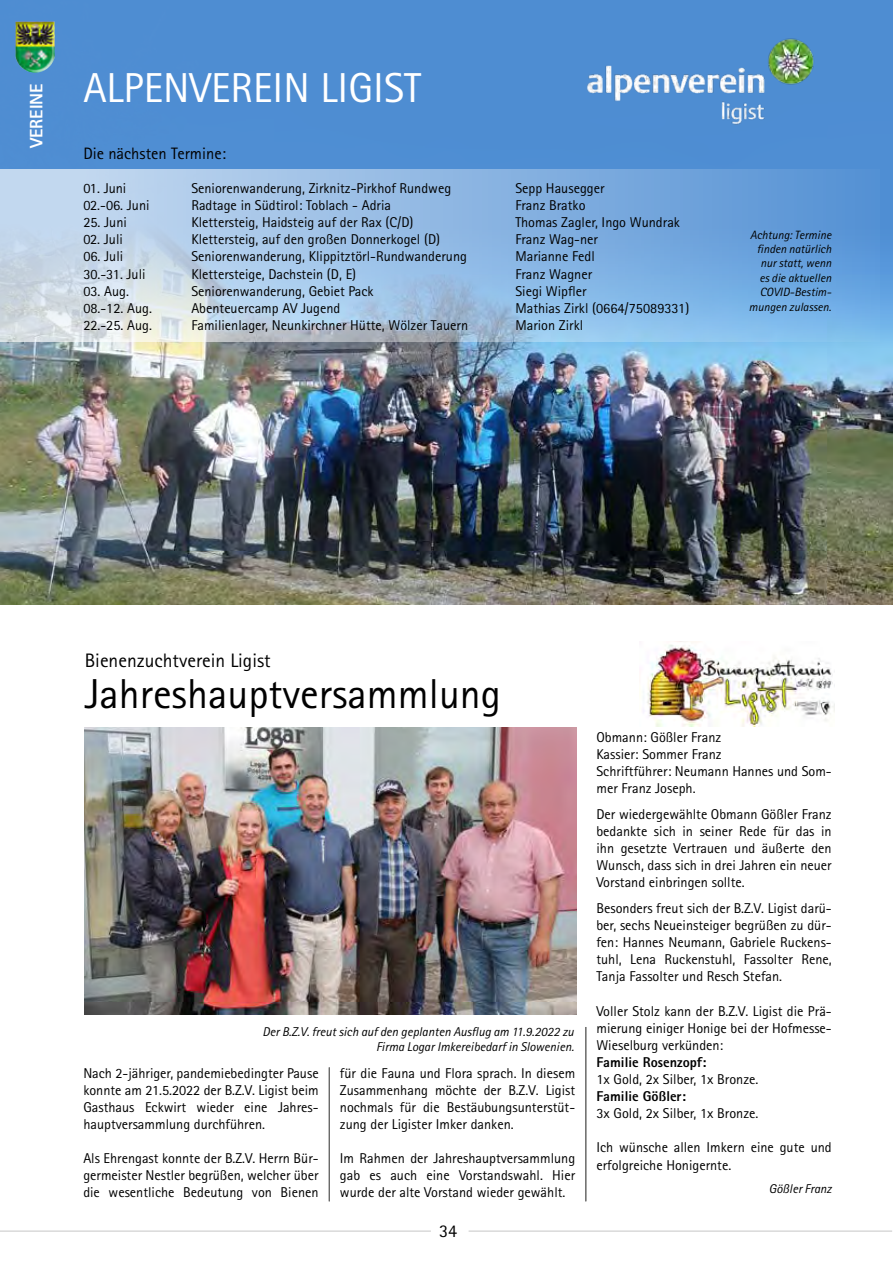
<style>
.page{position:relative;width:893px;height:1263px;background:#fff}
.page>*{position:absolute;margin:0;border:0;box-sizing:border-box;transform-origin:0 0}
.t1{font:41.85px "Rotis Sans Serif Std";color:#000}
.t2{font:41.85px "Rotis Sans Serif Std";color:#fff}
.t3{font:19.5px "Rotis Sans Serif Std";color:#000}
.t4{font:800 18px "Rotis Sans Serif Std";color:#fff}
.t5{font:18px "Rotis Sans Serif Std";color:#000}
.t6{font:16.5px "Rotis Sans Serif Std";color:#000}
.t7{font:14.25px/17.1px "Rotis Sans Serif Std";color:#000;text-align:justify}
.t8{font:800 14.25px "Rotis Sans Serif Std";color:#000}
.t9{font:italic 12.75px/15.3px "Rotis Sans Serif Std";color:#000;text-align:right}
.t10{font:italic 12px/14.4px "Rotis Sans Serif Std";color:#000;text-align:right}
</style>
<div class="page">
<hr style="left:329px;top:1067px;width:1px;height:134px;background:#636362">
<hr style="left:585px;top:1027px;width:1px;height:174px;background:#636362">
<img style="left:85px;top:727px;width:491px;height:287px">
<img style="left:0;top:0;width:893px;height:605px">
<svg style="left:0;top:169px;width:880px;height:173px;background:#98bee3"></svg>
<img style="left:557px;top:28px;width:266px;height:102px">
<img style="left:643px;top:642px;width:192px;height:84px">
<div style="left:14px;top:21px;width:42px;height:51px;background:#000;opacity:.75"></div>
<hr style="left:0;top:1231px;width:431px;height:1px;background:#c6c6c6">
<hr style="left:469px;top:1231px;width:423px;height:1px;background:#c6c6c6">
<p class="t4" style="left:25px;top:148px;width:67px;rotate:-90deg">VEREINE</p>
<h1 class="t2" style="left:83px;top:63px;width:339px">ALPENVEREIN LIGIST</h1>
<p class="t6" style="left:83px;top:144px;width:144px">Die nächsten Termine:</p>
<p class="t7" style="left:83px;top:180px;width:45px">01. Juni</p>
<p class="t7" style="left:191px;top:180px;width:261px">Seniorenwanderung, Zirknitz-Pirkhof Rundweg</p>
<p class="t7" style="left:515px;top:180px;width:91px">Sepp Hausegger</p>
<p class="t7" style="left:83px;top:197px;width:68px">02.-06. Juni</p>
<p class="t7" style="left:191px;top:197px;width:201px">Radtage in Südtirol: Toblach - Adria</p>
<p class="t7" style="left:515px;top:197px;width:72px">Franz Bratko</p>
<p class="t7" style="left:83px;top:214px;width:45px">25. Juni</p>
<p class="t7" style="left:191px;top:214px;width:224px">Klettersteig, Haidsteig auf der Rax (C/D)</p>
<p class="t7" style="left:515px;top:214px;width:166px">Thomas Zagler, Ingo Wundrak</p>
<p class="t7" style="left:83px;top:231px;width:41px">02. Juli</p>
<p class="t7" style="left:191px;top:231px;width:250px">Klettersteig, auf den großen Donnerkogel (D)</p>
<p class="t7" style="left:515px;top:231px;width:84px">Franz Wag-ner</p>
<p class="t7" style="left:83px;top:248px;width:41px">06. Juli</p>
<p class="t7" style="left:191px;top:248px;width:277px">Seniorenwanderung, Klippitztörl-Rundwanderung</p>
<p class="t7" style="left:515px;top:248px;width:81px">Marianne Fedl</p>
<p class="t7" style="left:83px;top:265px;width:64px">30.-31. Juli</p>
<p class="t7" style="left:191px;top:265px;width:166px">Klettersteige, Dachstein (D, E)</p>
<p class="t7" style="left:515px;top:265px;width:78px">Franz Wagner</p>
<p class="t7" style="left:83px;top:282px;width:47px">03. Aug.</p>
<p class="t7" style="left:191px;top:282px;width:184px">Seniorenwanderung, Gebiet Pack</p>
<p class="t7" style="left:515px;top:282px;width:73px">Siegi Wipfler</p>
<p class="t7" style="left:83px;top:299px;width:70px">08.-12. Aug.</p>
<p class="t7" style="left:191px;top:299px;width:151px">Abenteuercamp AV Jugend</p>
<p class="t7" style="left:515px;top:299px;width:175px">Mathias Zirkl (0664/75089331)</p>
<p class="t7" style="left:83px;top:316px;width:70px">22.-25. Aug.</p>
<p class="t7" style="left:191px;top:316px;width:278px">Familienlager, Neunkirchner Hütte, Wölzer Tauern</p>
<p class="t7" style="left:515px;top:316px;width:69px">Marion Zirkl</p>
<p class="t10" style="left:749px;top:227px;width:84px">Achtung: Termine finden natürlich nur statt, wenn es die aktuellen<br>COVID-Bestim&shy;mungen zulassen.</p>
<h2 class="t3" style="left:85px;top:648px;width:187px">Bienenzuchtverein Ligist</h2>
<h1 class="t1" style="left:85px;top:669px;width:418px">Jahreshauptversammlung</h1>
<p class="t9" style="left:263px;top:1024px;width:313px">Der B.Z.V. freut sich auf den geplanten Ausflug am 11.9.2022 zu<br>Firma Logar Imkereibedarf in Slowenien.</p>
<p class="t7" style="left:83px;top:1064px;width:237px">Nach 2-jähriger, pandemiebedingter Pause konnte am 21.5.2022 der B.Z.V. Ligist beim Gasthaus Eckwirt wieder eine Jahres&shy;hauptversammlung durchführen.</p>
<p class="t7" style="left:83px;top:1149px;width:237px">Als Ehrengast konnte der B.Z.V. Herrn Bür&shy;germeister Nestler begrüßen, welcher über die wesentliche Bedeutung von Bienen</p>
<p class="t7" style="left:340px;top:1064px;width:237px">für die Fauna und Flora sprach. In diesem Zusammenhang möchte der B.Z.V. Ligist nochmals für die Bestäubungsunterstüt&shy;zung der Ligister Imker danken.</p>
<p class="t7" style="left:340px;top:1149px;width:237px">Im Rahmen der Jahreshauptversammlung gab es auch eine Vorstandswahl. Hier wurde der alte Vorstand wieder gewählt.</p>
<p class="t5" style="left:439px;top:1221px;width:19px">34</p>
<p class="t7" style="left:596px;top:729px;width:237px;text-align:left">Obmann: Gößler Franz<br>Kassier: Sommer Franz<br>Schriftführer: Neumann Hannes und Som&shy;mer Franz Joseph.</p>
<p class="t7" style="left:596px;top:805px;width:237px">Der wiedergewählte Obmann Gößler Franz bedankte sich in seiner Rede für das in ihn gesetzte Vertrauen und äußerte den Wunsch, dass sich in drei Jahren ein neuer Vorstand einbringen sollte.</p>
<p class="t7" style="left:596px;top:899px;width:237px">Besonders freut sich der B.Z.V. Ligist darü&shy;ber, sechs Neueinsteiger begrüßen zu dür&shy;fen: Hannes Neumann, Gabriele Ruckens&shy;tuhl, Lena Ruckenstuhl, Fassolter Rene, Tanja Fassolter und Resch Stefan.</p>
<p class="t7" style="left:596px;top:1002px;width:237px">Voller Stolz kann der B.Z.V. Ligist die Prä&shy;mierung einiger Honige bei der Hofmesse-Wieselburg verkünden:</p>
<p class="t8" style="left:596px;top:1053px;width:112px">Familie Rosenzopf:</p>
<p class="t7" style="left:596px;top:1070px;width:163px">1x Gold, 2x Silber, 1x Bronze.</p>
<p class="t8" style="left:596px;top:1087px;width:91px">Familie Gößler:</p>
<p class="t7" style="left:596px;top:1105px;width:163px">3x Gold, 2x Silber, 1x Bronze.</p>
<p class="t7" style="left:596px;top:1139px;width:237px">Ich wünsche allen Imkern eine gute und erfolgreiche Honigernte.</p>
<p class="t9" style="left:769px;top:1181px;width:64px">Gößler Franz</p>
</div>
